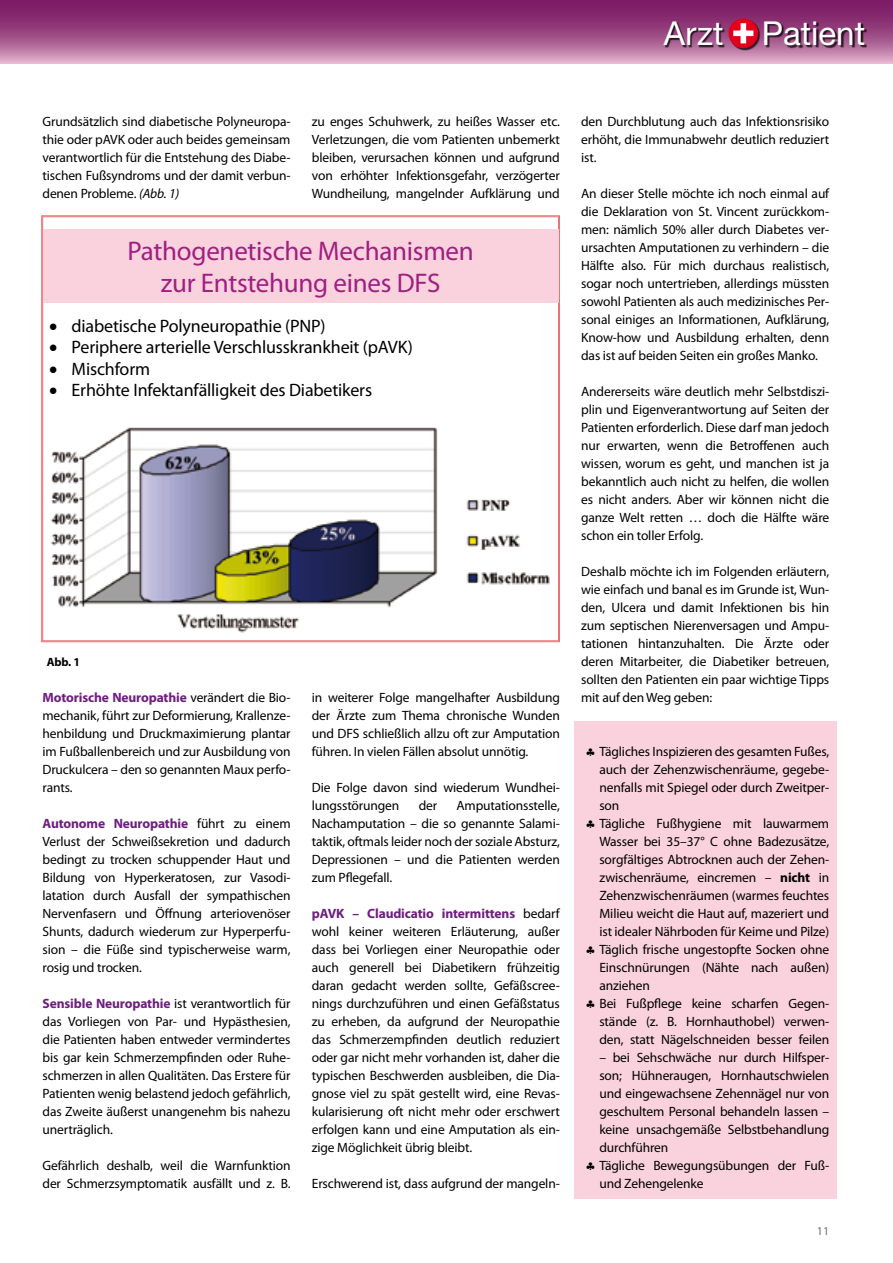
<style>
.page{position:relative;width:893px;height:1263px;background:#fff}
.page>*{position:absolute;margin:0;border:0;box-sizing:border-box;transform-origin:0 0}
.t1{font:33px "Helvetica Neue";color:#fff}
.t2{font:27px/32.4px "Myriad Pro";letter-spacing:-.01em;color:#a01f81;text-align:center}
.t3{font:18px "Myriad Pro";letter-spacing:-.01em;color:#000}
.t4{font:13.5px/18px "Myriad Pro";letter-spacing:-.01em;color:#000;text-align:justify}
.t5{font:700 12px "Myriad Pro";color:#000}
.t6{font:12px "Myriad Pro";color:#707172}
.s1{font-style:italic}
.s2{font-weight:700;color:#6d1e7e}
.s3{font-weight:700}
</style>
<div class="page">
<svg style="left:0;top:0;width:893px;height:64px;background:#a1528a"></svg>
<div style="left:665px;top:20px;width:202px;height:31px;background:#000;opacity:.75"></div>
<svg style="left:729px;top:19px;width:29px;height:29px"></svg>
<div style="left:729px;top:19px;width:29px;height:29px;border:1px solid #e2001a;border-radius:50%"></div>
<div style="left:741px;top:23px;width:5px;height:20px;background:#fff"></div>
<div style="left:733px;top:31px;width:20px;height:5px;background:#fff"></div>
<div style="left:575px;top:721px;width:262px;height:478px;background:#f9d2dd"></div>
<svg style="left:41px;top:215px;width:519px;height:427px"></svg>
<img style="left:47px;top:416px;width:505px;height:220px">
<div style="left:43px;top:230px;width:516px;height:73px;background:#f9d2dd"></div>
<p class="t1" style="left:664px;top:14px;width:203px">Arzt Patient</p>
<p class="t4" style="left:43px;top:112px;width:250px">Grundsätzlich sind diabetische Polyneuropa&shy;thie oder pAVK oder auch beides gemeinsam verantwortlich für die Entstehung des Diabe&shy;tischen Fußsyndroms und der damit verbun&shy;denen Probleme. <span class="s1">(Abb. 1)</span></p>
<p class="t4" style="left:312px;top:112px;width:250px">zu enges Schuhwerk, zu heißes Wasser etc.<br>Verletzungen, die vom Patienten unbemerkt bleiben, verursachen können und aufgrund von erhöhter Infektionsgefahr, verzögerter Wundheilung, mangelnder Aufklärung und</p>
<p class="t2" style="left:128px;top:234px;width:348px">Pathogenetische Mechanismen zur Entstehung eines DFS</p>
<p class="t3" style="left:49px;top:315px;width:278px">• diabetische Polyneuropathie (PNP)</p>
<p class="t3" style="left:49px;top:336px;width:365px">• Periphere arterielle Verschlusskrankheit (pAVK)</p>
<p class="t3" style="left:49px;top:358px;width:103px">• Mischform</p>
<p class="t3" style="left:49px;top:379px;width:325px">• Erhöhte Infektanfälligkeit des Diabetikers</p>
<p class="t5" style="left:47px;top:654px;width:35px">Abb. 1</p>
<p class="t4" style="left:43px;top:688px;width:250px"><span class="s2">Motorische Neuropathie</span> verändert die Bio&shy;mechanik, führt zur Deformierung, Krallenze&shy;henbildung und Druckmaximierung plantar im Fußballenbereich und zur Ausbildung von Druckulcera – den so genannten Maux perfo&shy;rants.</p>
<p class="t4" style="left:43px;top:814px;width:250px"><span class="s2">Autonome Neuropathie</span> führt zu einem Verlust der Schweißsekretion und dadurch bedingt zu trocken schuppender Haut und Bildung von Hyperkeratosen, zur Vasodi&shy;latation durch Ausfall der sympathischen Nervenfasern und Öffnung arteriovenöser Shunts, dadurch wiederum zur Hyperperfu&shy;sion – die Füße sind typischerweise warm, rosig und trocken.</p>
<p class="t4" style="left:43px;top:994px;width:250px"><span class="s2">Sensible Neuropathie</span> ist verantwortlich für das Vorliegen von Par- und Hypästhesien, die Patienten haben entweder vermindertes bis gar kein Schmerzempfinden oder Ruhe&shy;schmerzen in allen Qualitäten. Das Erstere für Patienten wenig belastend jedoch gefährlich, das Zweite äußerst unangenehm bis nahezu unerträglich.</p>
<p class="t4" style="left:43px;top:1156px;width:250px">Gefährlich deshalb, weil die Warnfunktion der Schmerzsymptomatik ausfällt und z. B.</p>
<p class="t4" style="left:312px;top:688px;width:250px">in weiterer Folge mangelhafter Ausbildung der Ärzte zum Thema chronische Wunden und DFS schließlich allzu oft zur Amputation führen. In vielen Fällen absolut unnötig.</p>
<p class="t4" style="left:312px;top:778px;width:250px">Die Folge davon sind wiederum Wundhei&shy;lungsstörungen</p>
<p class="t4" style="left:312px;top:796px;width:250px;text-indent:145px">Amputationsstelle, Nachamputation – die so genannte Salami&shy;taktik, oftmals leider noch der soziale Absturz, Depressionen – und die Patienten werden zum Pflegefall.</p>
<p class="t4" style="left:312px;top:904px;width:250px"><span class="s2">pAVK – Claudicatio intermittens</span> bedarf wohl keiner weiteren Erläuterung, außer dass bei Vorliegen einer Neuropathie oder auch generell bei Diabetikern frühzeitig daran gedacht werden sollte, Gefäßscree&shy;nings durchzuführen und einen Gefäßstatus zu erheben, da aufgrund der Neuropathie das Schmerzempfinden deutlich reduziert oder gar nicht mehr vorhanden ist, daher die typischen Beschwerden ausbleiben, die Dia&shy;gnose viel zu spät gestellt wird, eine Revas&shy;kularisierung oft nicht mehr oder erschwert erfolgen kann und eine Amputation als ein&shy;zige Möglichkeit übrig bleibt.</p>
<p class="t4" style="left:312px;top:1174px;width:250px">Erschwerend ist, dass aufgrund der mangeln-</p>
<p class="t4" style="left:419px;top:796px;width:20px">der</p>
<p class="t4" style="left:581px;top:112px;width:250px">den Durchblutung auch das Infektionsrisiko erhöht, die Immunabwehr deutlich reduziert ist.</p>
<p class="t4" style="left:581px;top:184px;width:250px">An dieser Stelle möchte ich noch einmal auf die Deklaration von St. Vincent zurückkom&shy;men: nämlich 50% aller durch Diabetes ver&shy;ursachten Amputationen zu verhindern – die Hälfte also. Für mich durchaus realistisch, sogar noch untertrieben, allerdings müssten sowohl Patienten als auch medizinisches Per&shy;sonal einiges an Informationen, Aufklärung, Know-how und Ausbildung erhalten, denn das ist auf beiden Seiten ein großes Manko.</p>
<p class="t4" style="left:581px;top:382px;width:250px">Andererseits wäre deutlich mehr Selbstdiszi&shy;plin und Eigenverantwortung auf Seiten der Patienten erforderlich. Diese darf man jedoch nur erwarten, wenn die Betroffenen auch wissen, worum es geht, und manchen ist ja bekanntlich auch nicht zu helfen, die wollen es nicht anders. Aber wir können nicht die ganze Welt retten … doch die Hälfte wäre schon ein toller Erfolg.</p>
<p class="t4" style="left:581px;top:562px;width:250px">Deshalb möchte ich im Folgenden erläutern, wie einfach und banal es im Grunde ist, Wun&shy;den, Ulcera und damit Infektionen bis hin zum septischen Nierenversagen und Ampu&shy;tationen hintanzuhalten. Die Ärzte oder deren Mitarbeiter, die Diabetiker betreuen, sollten den Patienten ein paar wichtige Tipps mit auf den Weg geben:</p>
<p class="t4" style="left:585px;top:742px;width:245px">♣ Tägliches Inspizieren des gesamten Fußes,</p>
<p class="t4" style="left:599px;top:760px;width:231px">auch der Zehenzwischenräume, gegebe-</p>
<p class="t4" style="left:599px;top:778px;width:231px">nenfalls mit Spiegel oder durch Zweitper-</p>
<p class="t4" style="left:599px;top:796px;width:21px">son</p>
<p class="t4" style="left:585px;top:814px;width:245px">♣ Tägliche Fußhygiene mit lauwarmem</p>
<p class="t4" style="left:599px;top:832px;width:231px">Wasser bei 35–37° C ohne Badezusätze,</p>
<p class="t4" style="left:599px;top:850px;width:231px">sorgfältiges Abtrocknen auch der Zehen-</p>
<p class="t4" style="left:599px;top:868px;width:231px">zwischenräume, eincremen – <span class="s3">nicht</span> in</p>
<p class="t4" style="left:599px;top:886px;width:231px">Zehenzwischenräumen (warmes feuchtes</p>
<p class="t4" style="left:599px;top:904px;width:231px">Milieu weicht die Haut auf, mazeriert und</p>
<p class="t4" style="left:599px;top:922px;width:231px">ist idealer Nährboden für Keime und Pilze)</p>
<p class="t4" style="left:585px;top:940px;width:245px">♣ Täglich frische ungestopfte Socken ohne</p>
<p class="t4" style="left:599px;top:958px;width:231px">Einschnürungen (Nähte nach außen)</p>
<p class="t4" style="left:599px;top:976px;width:52px">anziehen</p>
<p class="t4" style="left:585px;top:994px;width:245px">♣ Bei Fußpflege keine scharfen Gegen-</p>
<p class="t4" style="left:599px;top:1012px;width:231px">stände (z. B. Hornhauthobel) verwen-</p>
<p class="t4" style="left:599px;top:1030px;width:231px">den, statt Nägelschneiden besser feilen</p>
<p class="t4" style="left:599px;top:1048px;width:231px">– bei Sehschwäche nur durch Hilfsper-</p>
<p class="t4" style="left:599px;top:1066px;width:231px">son; Hühneraugen, Hornhautschwielen</p>
<p class="t4" style="left:599px;top:1084px;width:231px">und eingewachsene Zehennägel nur von</p>
<p class="t4" style="left:599px;top:1102px;width:231px">geschultem Personal behandeln lassen –</p>
<p class="t4" style="left:599px;top:1120px;width:231px">keine unsachgemäße Selbstbehandlung</p>
<p class="t4" style="left:599px;top:1138px;width:70px">durchführen</p>
<p class="t4" style="left:585px;top:1156px;width:245px">♣ Tägliche Bewegungsübungen der Fuß-</p>
<p class="t4" style="left:599px;top:1174px;width:106px">und Zehengelenke</p>
<p class="t6" style="left:817px;top:1223px;width:14px">11</p>
</div>
